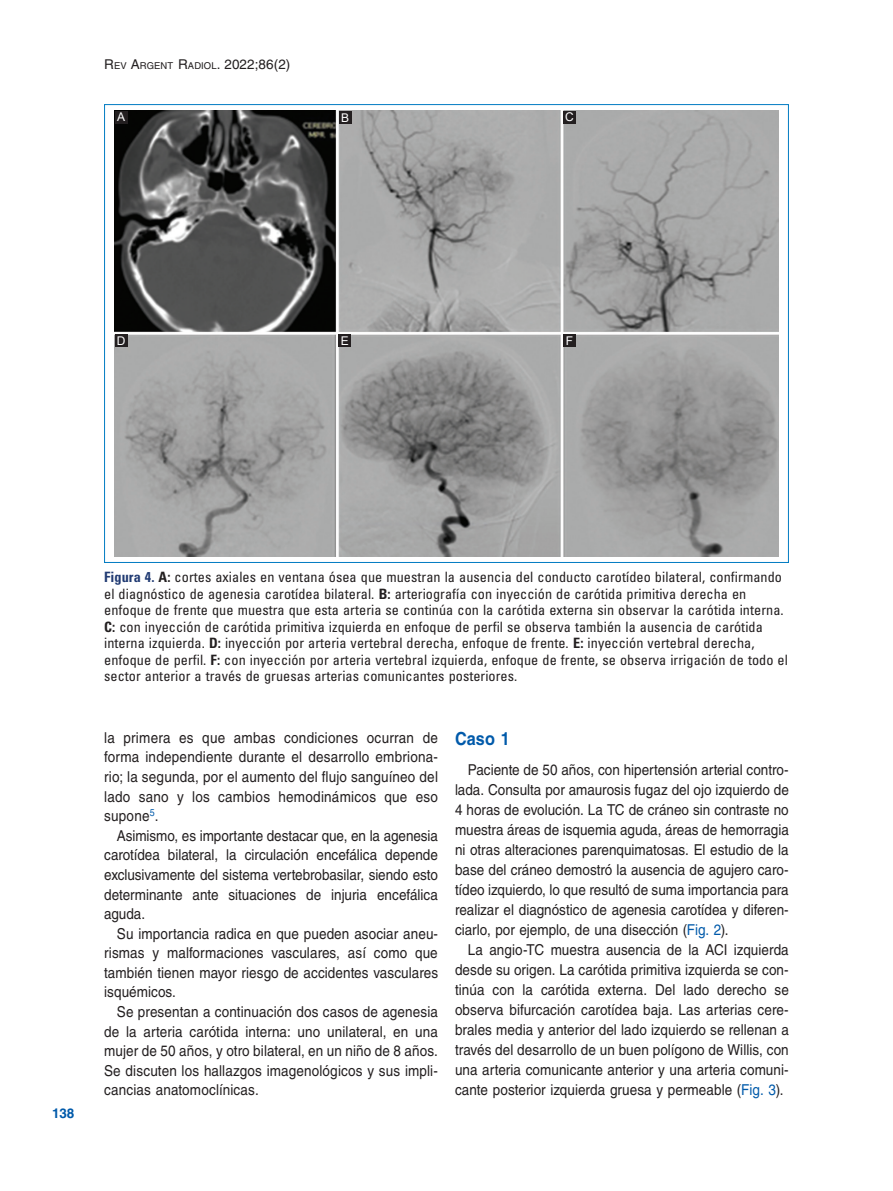
<style>
.page{position:relative;width:893px;height:1191px;background:#fff}
.page>*{position:absolute;margin:0;border:0;box-sizing:border-box;transform-origin:0 0}
.t1{font:700 18px "Helvetica LT Std";color:#015aaa;scale:.9 1}
.TX{font:15px/20px "Helvetica LT Std";letter-spacing:.005em;color:#231f20;text-align:justify;scale:.9 1}
.FGC{font:condensed 14.25px/16.5px "Univers LT Std";letter-spacing:.005em;color:#231f20}
.t2{font:13.5px "Helvetica LT Std";letter-spacing:.005em;color:#231f20}
.FOLIO{font:700 13.5px "Helvetica LT Std";color:#015aaa}
.LABEL{font:12px "Arial";color:#fff}
.s1{font-size:9.45px}
.s2{font-weight:700;color:#213b73}
.s3{font-weight:700}
.s4{color:#015aaa}
</style>
<div class="page">
<div style="left:105px;top:105px;width:683px;height:457px;background:linear-gradient(to right,#fff,#fff)"></div>
<img style="left:115px;top:111px;width:663px;height:445px">
<div style="left:115px;top:334px;width:12px;height:13px;background:#231f20"></div>
<div style="left:339px;top:334px;width:12px;height:13px;background:#231f20"></div>
<div style="left:563px;top:334px;width:13px;height:13px;background:#231f20"></div>
<div style="left:563px;top:111px;width:13px;height:13px;background:#231f20"></div>
<div style="left:339px;top:111px;width:12px;height:13px;background:#231f20"></div>
<div style="left:115px;top:111px;width:13px;height:13px;background:#231f20"></div>
<p class="t2" style="left:104px;top:57px;width:188px">R<span class="s1">EV</span> A<span class="s1">RGENT</span> R<span class="s1">ADIOL</span>. 2022;86(2)</p>
<p class="LABEL" style="left:117px;top:108px;width:10px">A</p>
<p class="LABEL" style="left:341px;top:109px;width:10px">B</p>
<p class="LABEL" style="left:565px;top:108px;width:10px">C</p>
<p class="LABEL" style="left:117px;top:333px;width:10px">D</p>
<p class="LABEL" style="left:341px;top:333px;width:10px">E</p>
<p class="LABEL" style="left:566px;top:333px;width:9px">F</p>
<p class="FOLIO" style="left:52px;top:1104px;width:24px">138</p>
<p class="FGC" style="left:104px;top:568px;width:685px"><span class="s2">Figura 4.</span> <span class="s3">A:</span> cortes axiales en ventana ósea que muestran la ausencia del conducto carotídeo bilateral, confirmando el diagnóstico de agenesia carotídea bilateral. <span class="s3">B:</span> arteriografía con inyección de carótida primitiva derecha en enfoque de frente que muestra que esta arteria se continúa con la carótida externa sin observar la carótida interna.<br><span class="s3">C:</span> con inyección de carótida primitiva izquierda en enfoque de perfil se observa también la ausencia de carótida interna izquierda. <span class="s3">D:</span> inyección por arteria vertebral derecha, enfoque de frente. <span class="s3">E:</span> inyección vertebral derecha, enfoque de perfil. <span class="s3">F:</span> con inyección por arteria vertebral izquierda, enfoque de frente, se observa irrigación de todo el sector anterior a través de gruesas arterias comunicantes posteriores.</p>
<p class="TX" style="left:104px;top:728px;width:372px;line-height:19.5px">la primera es que ambas condiciones ocurran de forma independiente durante el desarrollo embriona&shy;rio; la segunda, por el aumento del flujo sanguíneo del lado sano y los cambios hemodinámicos que eso supone<sup>5</sup>.</p>
<p class="TX" style="left:104px;top:825px;width:372px;line-height:19.5px;text-indent:13px">Asimismo, es importante destacar que, en la agenesia carotídea bilateral, la circulación encefálica depende exclusivamente del sistema vertebrobasilar, siendo esto determinante ante situaciones de injuria encefálica aguda.</p>
<p class="TX" style="left:104px;top:923px;width:372px;line-height:19.5px;text-indent:13px">Su importancia radica en que pueden asociar aneu&shy;rismas y malformaciones vasculares, así como que también tienen mayor riesgo de accidentes vasculares isquémicos.</p>
<p class="TX" style="left:104px;top:1002px;width:372px;text-indent:13px">Se presentan a continuación dos casos de agenesia de la arteria carótida interna: uno unilateral, en una mujer de 50 años, y otro bilateral, en un niño de 8 años.<br>Se discuten los hallazgos imagenológicos y sus impli&shy;cancias anatomoclínicas.</p>
<h1 class="t1" style="left:455px;top:727px;width:62px">Caso 1</h1>
<p class="TX" style="left:455px;top:759px;width:372px;text-indent:13px">Paciente de 50 años, con hipertensión arterial contro&shy;lada. Consulta por amaurosis fugaz del ojo izquierdo de 4 horas de evolución. La TC de cráneo sin contraste no muestra áreas de isquemia aguda, áreas de hemorragia ni otras alteraciones parenquimatosas. El estudio de la base del cráneo demostró la ausencia de agujero caro&shy;tídeo izquierdo, lo que resultó de suma importancia para realizar el diagnóstico de agenesia carotídea y diferen&shy;ciarlo, por ejemplo, de una disección (<span class="s4">Fig. 2</span>).</p>
<p class="TX" style="left:455px;top:940px;width:372px;text-indent:13px">La angio-TC muestra ausencia de la ACI izquierda desde su origen. La carótida primitiva izquierda se con&shy;tinúa con la carótida externa. Del lado derecho se observa bifurcación carotídea baja. Las arterias cere&shy;brales media y anterior del lado izquierdo se rellenan a través del desarrollo de un buen polígono de Willis, con una arteria comunicante anterior y una arteria comuni&shy;cante posterior izquierda gruesa y permeable (<span class="s4">Fig. 3</span>).</p>
</div>
